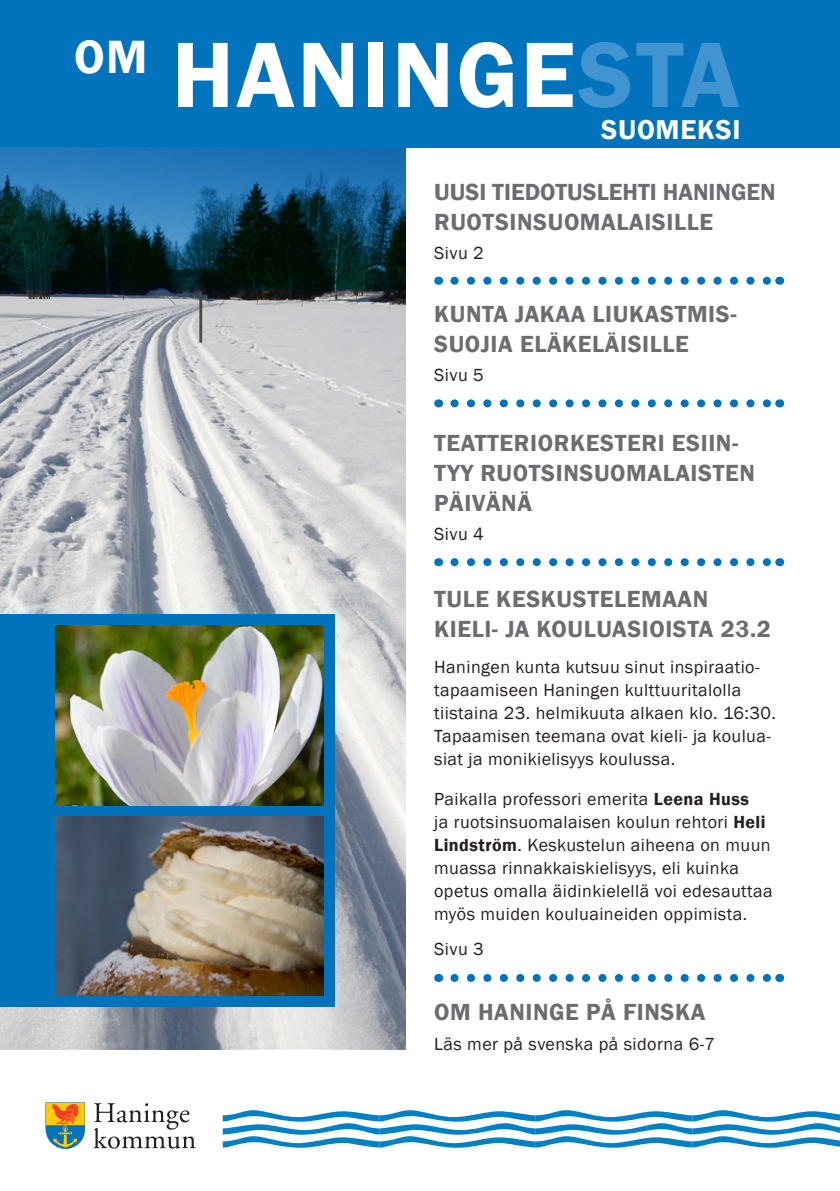
<style>
.page{position:relative;width:840px;height:1191px;background:#fff}
.page>*{position:absolute;margin:0;border:0;box-sizing:border-box;transform-origin:0 0}
.Bildtext__foto-by-li{font:600 96px "Franklin Gothic";letter-spacing:.025em;color:#fff}
.Bildtext__foto-by-li-2{font:600 48px "Franklin Gothic";color:#fff}
.Bildtext__foto-by-li-3{font:600 28px "Franklin Gothic";letter-spacing:.025em;color:#fff}
.Bildtext__foto-by-li-4{font:600 24px/30px "Franklin Gothic";letter-spacing:.025em;color:#6c6d70}
.Bildtext__foto-by-li-5{font:600 24px/30px "Franklin Gothic";color:#6c6d70}
.Bildtext__foto-by-li-6{font:18px/23px "Franklin Gothic";letter-spacing:.025em;color:#231f20}
.s1{color:#4194d0}
.s2{font-weight:600}
</style>
<div class="page">
<div style="left:0;top:0;width:839px;height:147px;background:#0073bc"></div>
<svg style="left:94px;top:1103px;width:101px;height:45px"></svg>
<svg style="left:45px;top:1102px;width:40px;height:47px;background:#9f9a68"></svg>
<svg style="left:223px;top:1110px;width:616px;height:37px"></svg>
<img style="left:0;top:147px;width:405px;height:902px">
<svg style="left:454px;top:277px;width:316px;height:8px"></svg>
<svg style="left:454px;top:558px;width:316px;height:8px"></svg>
<svg style="left:454px;top:399px;width:316px;height:8px"></svg>
<svg style="left:454px;top:974px;width:316px;height:8px"></svg>
<div style="left:0;top:614px;width:334px;height:392px;background:#0073bc"></div>
<img style="left:55px;top:816px;width:268px;height:179px">
<img style="left:55px;top:625px;width:268px;height:180px">
<p class="Bildtext__foto-by-li-2" style="left:74px;top:28px;width:75px">OM</p>
<p class="Bildtext__foto-by-li" style="left:171px;top:16px;width:569px">HANINGE<span class="s1">STA</span></p>
<p class="Bildtext__foto-by-li-3" style="left:600px;top:112px;width:141px">SUOMEKSI</p>
<p class="Bildtext__foto-by-li-5" style="left:434px;top:177px;width:343px">UUSI TIEDOTUSLEHTI HANINGEN<br>RUOTSINSUOMALAISILLE</p>
<p class="Bildtext__foto-by-li-6" style="left:434px;top:242px;width:51px">Sivu 2</p>
<p class="Bildtext__foto-by-li-4" style="left:434px;top:299px;width:304px">KUNTA JAKAA LIUKASTMIS-<br>SUOJIA ELÄKELÄISILLE</p>
<p class="Bildtext__foto-by-li-6" style="left:434px;top:364px;width:51px">Sivu 5</p>
<p class="Bildtext__foto-by-li-4" style="left:434px;top:428px;width:322px">TEATTERIORKESTERI ESIIN-<br>TYY RUOTSINSUOMALAISTEN<br>PÄIVÄNÄ</p>
<p class="Bildtext__foto-by-li-6" style="left:434px;top:523px;width:51px">Sivu 4</p>
<p class="Bildtext__foto-by-li-4" style="left:434px;top:584px;width:338px">TULE KESKUSTELEMAAN<br>KIELI- JA KOULUASIOISTA 23.2</p>
<p class="Bildtext__foto-by-li-6" style="left:434px;top:656px;width:343px">Haningen kunta kutsuu sinut inspiraatio&shy;tapaamiseen Haningen kulttuuritalolla tiistaina 23. helmikuuta alkaen klo. 16:30.<br>Tapaamisen teemana ovat kieli- ja koulua&shy;siat ja monikielisyys koulussa.</p>
<p class="Bildtext__foto-by-li-6" style="left:434px;top:788px;width:340px">Paikalla professori emerita <span class="s2">Leena Huss<br></span>ja ruotsinsuomalaisen koulun rehtori <span class="s2">Heli Lindström</span>. Keskustelun aiheena on muun muassa rinnakkaiskielisyys, eli kuinka opetus omalla äidinkielellä voi edesauttaa myös muiden kouluaineiden oppimista.</p>
<p class="Bildtext__foto-by-li-6" style="left:434px;top:937px;width:51px">Sivu 3</p>
<p class="Bildtext__foto-by-li-4" style="left:434px;top:997px;width:273px">OM HANINGE PÅ FINSKA</p>
<p class="Bildtext__foto-by-li-6" style="left:434px;top:1032px;width:282px">Läs mer på svenska på sidorna 6-7</p>
</div>
